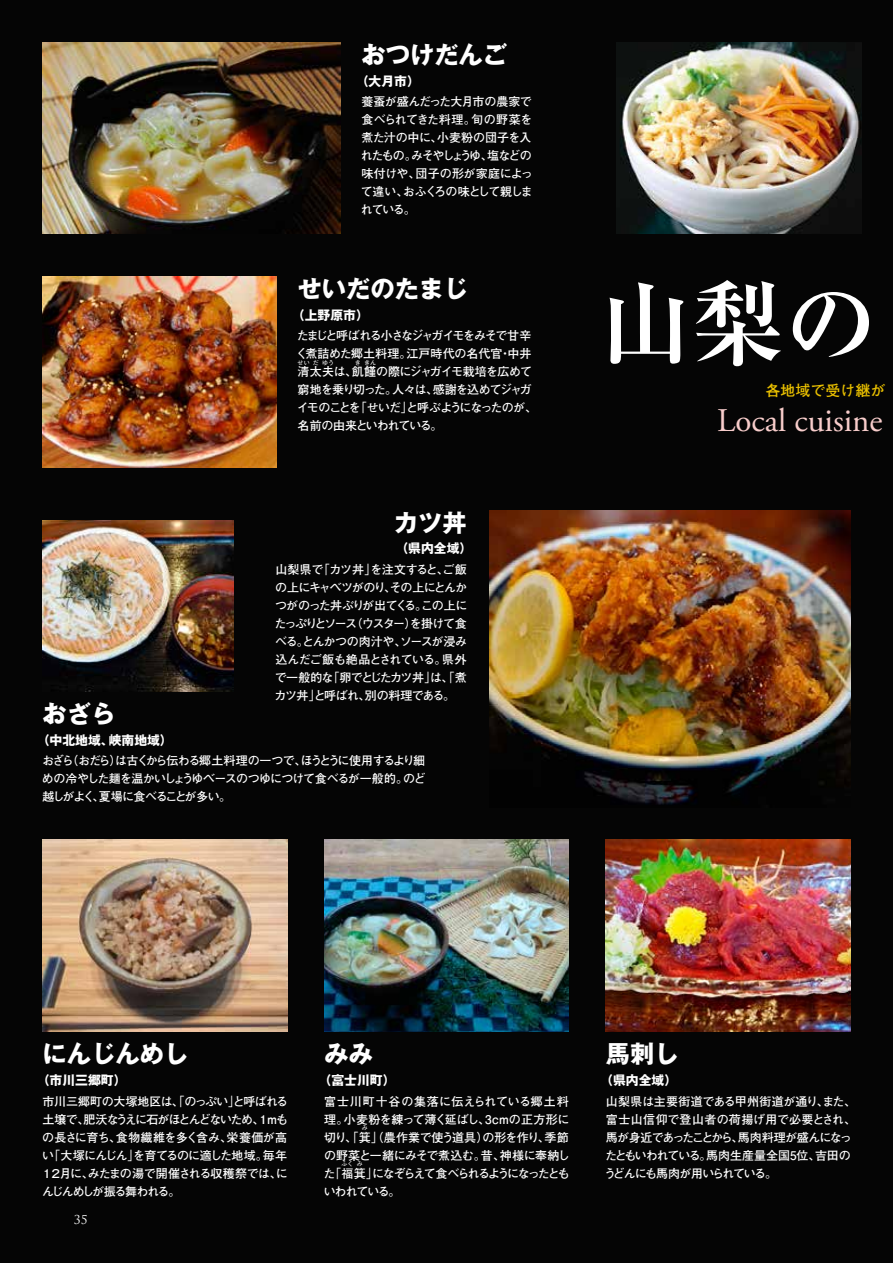
<style>
.page{position:relative;width:893px;height:1263px;background:#050505}
.page>*{position:absolute;margin:0;border:0;box-sizing:border-box;transform-origin:0 0}
.t1{font:700 92.85px "Ryumin Pro";color:#fff}
.t2{font:33px "Adobe Garamond Pro";color:#f8cdcb}
.t3{font:700 24.3px "Gothic MB101 Pro";color:#fff}
.t4{font:700 15px "Futo Go B101 Pro";color:#eac000}
.t5{font:700 12.9px "Gothic MB101 Pro";color:#fff}
.t6{font:700 12px/18px "Futo Go B101 Pro";letter-spacing:-.065em;color:#fff;text-align:justify}
.t7{font:700 12px/18px "Futo Go B101 Pro";letter-spacing:-.03em;color:#fff}
.t8{font:700 12px/18px "Futo Go B101 Pro";letter-spacing:-.095em;color:#fff}
.t9{font:700 12px/18px "Futo Go B101 Pro";letter-spacing:-.105em;color:#fff}
.t10{font:12px "Trajan Pro";color:#fff}
.t11{font:700 6px "Futo Go B101 Pro";color:#fff}
</style>
<div class="page">
<img style="left:489px;top:510px;width:361px;height:295px">
<img style="left:43px;top:521px;width:191px;height:170px">
<img style="left:617px;top:43px;width:244px;height:191px">
<img style="left:43px;top:43px;width:297px;height:191px">
<img style="left:43px;top:276px;width:233px;height:192px">
<img style="left:43px;top:840px;width:244px;height:191px">
<img style="left:324px;top:840px;width:245px;height:191px">
<img style="left:606px;top:840px;width:244px;height:191px">
<h3 class="t3" style="left:361px;top:34px;width:147px">おつけだんご</h3>
<p class="t5" style="left:356px;top:70px;width:66px">（大月市）</p>
<p class="t6" style="left:361px;top:91px;width:174px">養蚕が盛んだった大月市の農家で食べられてきた料理。旬の野菜を煮た汁の中に、小麦粉の団子を入れたもの。みそやしょうゆ、塩などの味付けや、団子の形が家庭によって違い、おふくろの味として親しまれている。</p>
<h3 class="t3" style="left:298px;top:268px;width:172px">せいだのたまじ</h3>
<p class="t5" style="left:292px;top:304px;width:78px">（上野原市）</p>
<p class="t6" style="left:296px;top:325px;width:238px">たまじと呼ばれる小さなジャガイモをみそで甘辛く煮詰めた郷土料理。江戸時代の名代官・中井清太夫は、飢饉の際にジャガイモ栽培を広めて</p>
<p class="t11" style="left:298px;top:358px;width:13px">せい</p>
<p class="t11" style="left:313px;top:358px;width:7px">だ</p>
<p class="t11" style="left:322px;top:358px;width:13px">ゆう</p>
<p class="t11" style="left:355px;top:358px;width:7px">き</p>
<p class="t11" style="left:364px;top:358px;width:13px">きん</p>
<p class="t8" style="left:297px;top:379px;width:242px">窮地を乗り切った。人々は、感謝を込めてジャガイモのことを「せいだ」と呼ぶようになったのが、名前の由来といわれている。</p>
<h3 class="t3" style="left:43px;top:694px;width:74px">おざら</h3>
<p class="t5" style="left:37px;top:729px;width:137px">（中北地域、峡南地域）</p>
<h3 class="t3" style="left:394px;top:502px;width:74px">カツ丼</h3>
<p class="t5" style="left:395px;top:538px;width:78px">（県内全域）</p>
<p class="t6" style="left:274px;top:559px;width:194px">山梨県で「カツ丼」を注文すると、ご飯の上にキャベツがのり、その上にとんかつがのった丼ぶりが出てくる。この上にたっぷりとソース（ウスター）を掛けて食べる。とんかつの肉汁や、ソースが浸み込んだご飯も絶品とされている。県外で一般的な「卵でとじたカツ丼」は、「煮カツ丼」と呼ばれ、別の料理である。</p>
<p class="t6" style="left:42px;top:750px;width:385px">おざら（おだら）は古くから伝わる郷土料理の一つで、ほうとうに使用するより細めの冷やした麺を温かいしょうゆベースのつゆにつけて食べるが一般的。のど越しがよく、夏場に食べることが多い。</p>
<h1 class="t1" style="left:599px;top:250px;width:280px">山梨の</h1>
<p class="t4" style="left:765px;top:378px;width:137px">各地域で受け継が　</p>
<h2 class="t2" style="left:717px;top:401px;width:167px">Local cuisine</h2>
<h3 class="t3" style="left:43px;top:1034px;width:147px">にんじんめし</h3>
<h3 class="t3" style="left:324px;top:1034px;width:50px">みみ</h3>
<h3 class="t3" style="left:606px;top:1034px;width:74px">馬刺し</h3>
<p class="t5" style="left:37px;top:1069px;width:91px">（市川三郷町）</p>
<p class="t5" style="left:319px;top:1069px;width:78px">（富士川町）</p>
<p class="t5" style="left:600px;top:1069px;width:78px">（県内全域）</p>
<p class="t6" style="left:41px;top:1090px;width:249px">市川三郷町の大塚地区は、「のっぷい」と呼ばれる土壌で、肥沃なうえに石がほとんどないため、１ｍもの長さに育ち、食物繊維を多く含み、栄養価が高い「大塚にんじん」を育てるのに適した地域。毎年１２月に、みたまの湯で開催される収穫祭では、にんじんめしが振る舞われる。</p>
<p class="t6" style="left:324px;top:1090px;width:247px">富士川町十谷の集落に伝えられている郷土料理。小麦粉を練って薄く延ばし、3cmの正方形に切り、「箕」（農作業で使う道具）の形を作り、季節</p>
<p class="t11" style="left:362px;top:1123px;width:7px">み</p>
<p class="t9" style="left:323px;top:1144px;width:248px">の野菜と一緒にみそで煮込む。昔、神様に奉納した「福箕」になぞらえて食べられるようになったとも</p>
<p class="t11" style="left:341px;top:1159px;width:13px">ふく</p>
<p class="t11" style="left:357px;top:1159px;width:7px">み</p>
<p class="t6" style="left:324px;top:1180px;width:78px">いわれている。</p>
<p class="t10" style="left:74px;top:1212px;width:15px">35</p>
<p class="t7" style="left:604px;top:1090px;width:253px">山梨県は主要街道である甲州街道が通り、また、富士山信仰で登山者の荷揚げ用で必要とされ、馬が身近であったことから、馬肉料理が盛んになったともいわれている。馬肉生産量全国5位、吉田のうどんにも馬肉が用いられている。</p>
</div>
